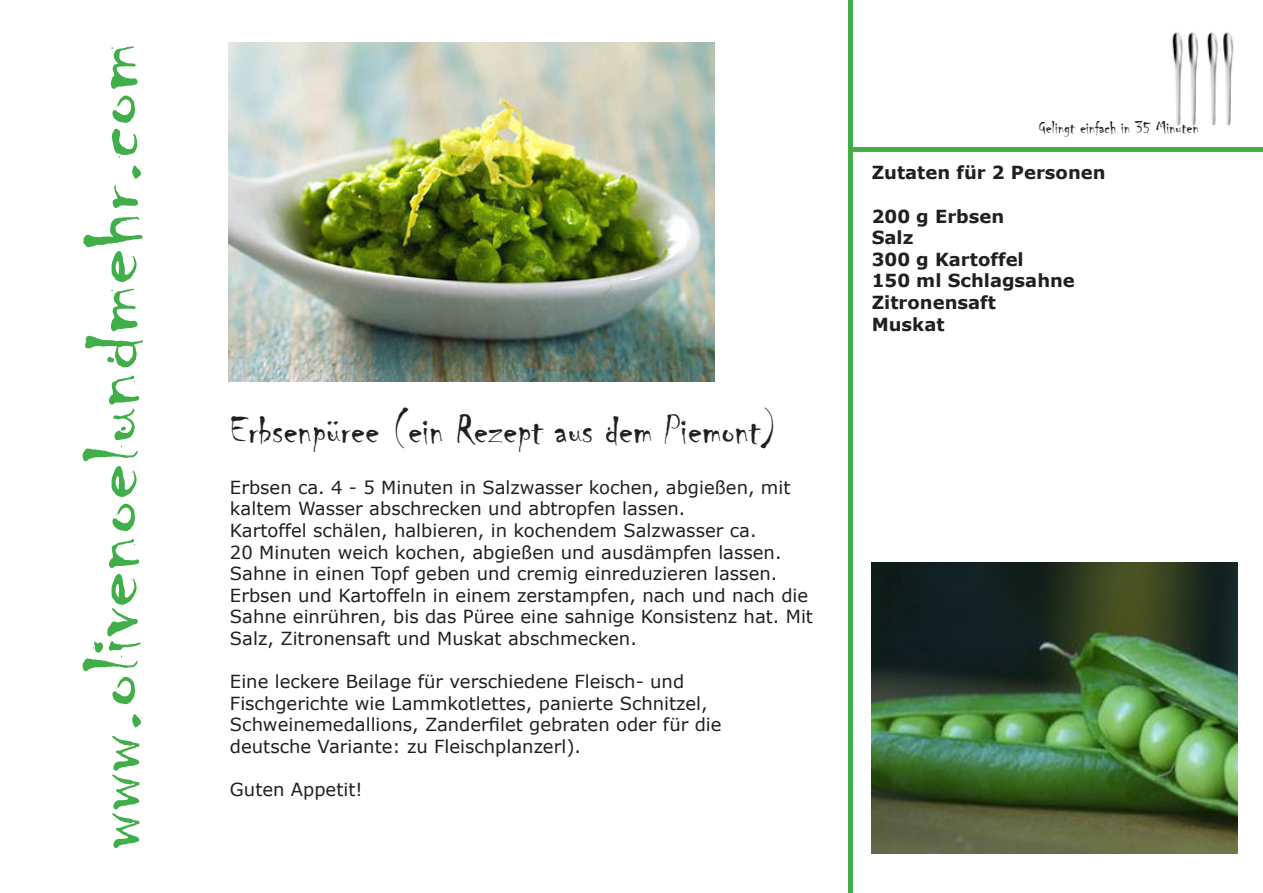
<style>
.page{position:relative;width:1263px;height:893px;background:#fff}
.page>*{position:absolute;margin:0;border:0;box-sizing:border-box;transform-origin:0 0}
.t1{font:82.5px "Chiller";color:#40ae49;scale:1.31 1}
.t2{font:42px "Chiller";color:#231f20}
.t3{font:18px/21.6px "Verdana";color:#231f20}
.t4{font:700 18px "Verdana";color:#231f20}
.t5{font:18px "Chiller";color:#231f20}
</style>
<div class="page">
<hr style="left:848px;top:0;width:4px;height:893px;background:#40ae49">
<img style="left:1172px;top:32px;width:27px;height:94px">
<img style="left:1207px;top:32px;width:27px;height:94px">
<hr style="left:848px;top:147px;width:415px;height:4px;background:#40ae49">
<img style="left:228px;top:43px;width:486px;height:338px">
<img style="left:872px;top:563px;width:365px;height:291px">
<p class="t1" style="left:68px;top:850px;width:617px;rotate:-90deg">www.olivenoelundmehr.com</p>
<p class="t2" style="left:230px;top:407px;width:549px">Erbsenpüree (ein Rezept aus dem Piemont)</p>
<p class="t3" style="left:230px;top:477px;width:562px">Erbsen ca. 4 - 5 Minuten in Salzwasser kochen, abgießen, mit kaltem Wasser abschrecken und abtropfen lassen.</p>
<p class="t3" style="left:230px;top:520px;width:528px">Kartoffel schälen, halbieren, in kochendem Salzwasser ca.</p>
<p class="t3" style="left:230px;top:542px;width:553px">20 Minuten weich kochen, abgießen und ausdämpfen lassen.</p>
<p class="t3" style="left:230px;top:563px;width:549px">Sahne in einen Topf geben und cremig einreduzieren lassen.</p>
<p class="t3" style="left:230px;top:585px;width:584px">Erbsen und Kartoffeln in einem zerstampfen, nach und nach die<br>Sahne einrühren, bis das Püree eine sahnige Konsistenz hat. Mit<br>Salz, Zitronensaft und Muskat abschmecken.</p>
<p class="t3" style="left:230px;top:671px;width:456px">Eine leckere Beilage für verschiedene Fleisch- und</p>
<p class="t3" style="left:230px;top:693px;width:479px">Fischgerichte wie Lammkotlettes, panierte Schnitzel,</p>
<p class="t3" style="left:230px;top:714px;width:493px">Schweinemedallions, Zanderfilet gebraten oder für die</p>
<p class="t3" style="left:230px;top:736px;width:353px">deutsche Variante: zu Fleischplanzerl).</p>
<p class="t3" style="left:230px;top:779px;width:134px">Guten Appetit!</p>
<p class="t5" style="left:1039px;top:117px;width:162px">Gelingt einfach in 35 Minuten</p>
<p class="t4" style="left:872px;top:161px;width:235px">Zutaten für 2 Personen</p>
<p class="t4" style="left:872px;top:204px;width:134px">200 g Erbsen</p>
<p class="t4" style="left:872px;top:226px;width:43px">Salz</p>
<p class="t4" style="left:872px;top:247px;width:154px">300 g Kartoffel</p>
<p class="t4" style="left:872px;top:269px;width:205px">150 ml Schlagsahne</p>
<p class="t4" style="left:872px;top:291px;width:126px">Zitronensaft</p>
<p class="t4" style="left:872px;top:312px;width:74px">Muskat</p>
</div>
